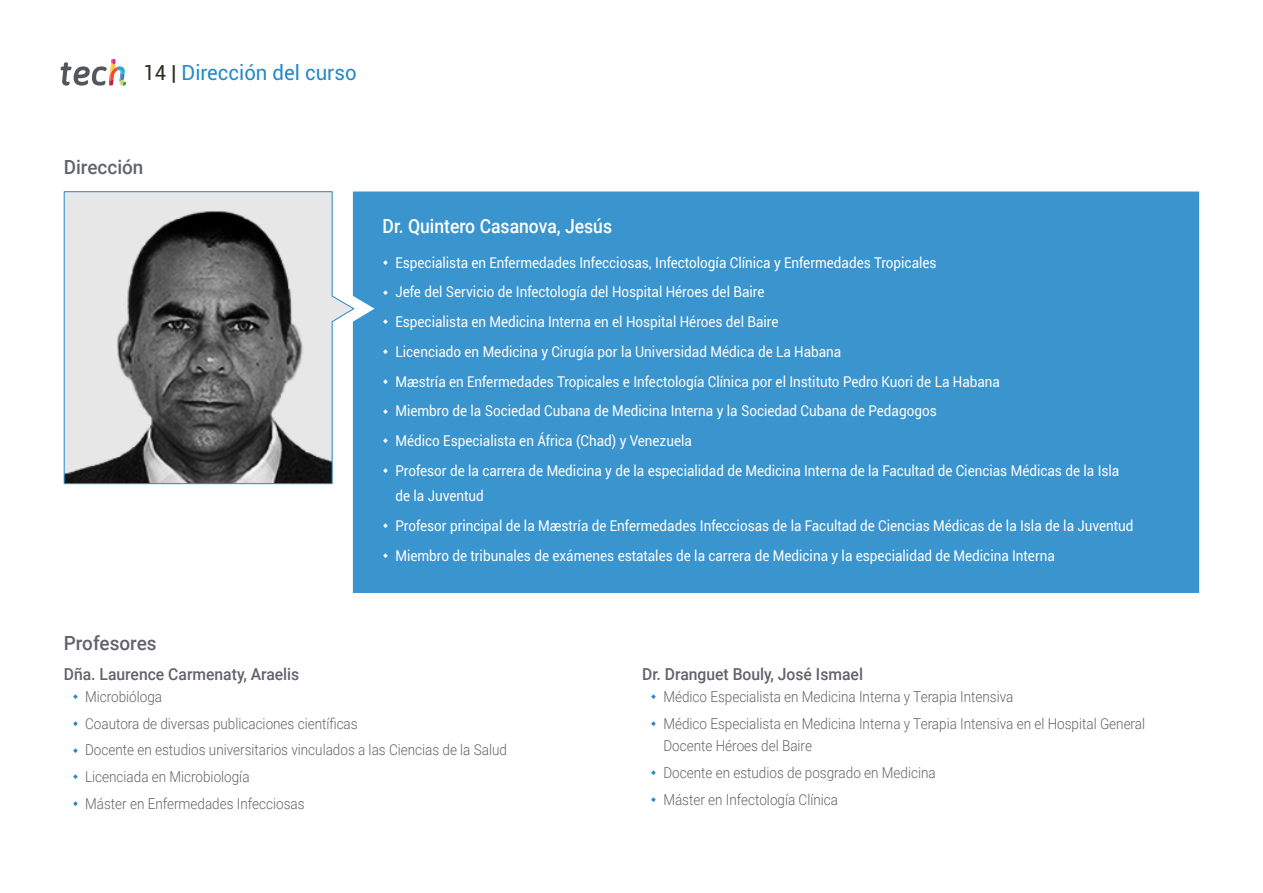
<style>
.page{position:relative;width:1263px;height:893px;background:#fff}
.page>*{position:absolute;margin:0;border:0;box-sizing:border-box;transform-origin:0 0}
.t1{font:21px "Roboto";color:#2488c9}
.t2{font:500 19.5px "Roboto";color:#fff;scale:.9 1}
.t3{font:500 19.5px "Roboto";color:#61646a}
.t4{font:500 16.5px "Roboto";color:#61646a;scale:.95 1}
.t5{font:15px/29.7px "Roboto";color:#fff;scale:.9 1}
.t6{font:300 15px/26.7px "Roboto";color:#61646a;scale:.9 1}
.s1{color:#312e20}
</style>
<div class="page">
<svg style="left:61px;top:59px;width:65px;height:27px"></svg>
<div style="left:353px;top:191px;width:846px;height:402px;background:#3a94ce"></div>
<svg style="left:64px;top:191px;width:290px;height:293px;background:#999a9b"></svg>
<svg style="left:384px;top:260px;width:4px;height:5px"></svg>
<svg style="left:384px;top:290px;width:4px;height:5px"></svg>
<svg style="left:384px;top:319px;width:4px;height:5px"></svg>
<svg style="left:384px;top:349px;width:4px;height:5px"></svg>
<svg style="left:384px;top:379px;width:4px;height:5px"></svg>
<svg style="left:384px;top:409px;width:4px;height:5px"></svg>
<svg style="left:384px;top:439px;width:4px;height:5px"></svg>
<svg style="left:384px;top:468px;width:4px;height:5px"></svg>
<svg style="left:384px;top:524px;width:4px;height:5px"></svg>
<svg style="left:384px;top:553px;width:4px;height:5px"></svg>
<h1 class="t1" style="left:144px;top:57px;width:215px"><span class="s1">14 |</span> Dirección del curso</h1>
<h2 class="t3" style="left:64px;top:154px;width:81px">Dirección</h2>
<h2 class="t2" style="left:383px;top:212px;width:256px">Dr. Quintero Casanova, Jesús</h2>
<p class="t5" style="left:395px;top:247px;width:806px">Especialista en Enfermedades Infecciosas, Infectología Clínica y Enfermedades Tropicales<br>Jefe del Servicio de Infectología del Hospital Héroes del Baire<br>Especialista en Medicina Interna en el Hospital Héroes del Baire<br>Licenciado en Medicina y Cirugía por la Universidad Médica de La Habana<br>Maestría en Enfermedades Tropicales e Infectología Clínica por el Instituto Pedro Kuori de La Habana<br>Miembro de la Sociedad Cubana de Medicina Interna y la Sociedad Cubana de Pedagogos<br>Médico Especialista en África (Chad) y Venezuela<br>Profesor de la carrera de Medicina y de la especialidad de Medicina Interna de la Facultad de Ciencias Médicas de la Isla</p>
<p class="t5" style="left:395px;top:481px;width:821px">de la Juventud<br>Profesor principal de la Maestría de Enfermedades Infecciosas de la Facultad de Ciencias Médicas de la Isla de la Juventud<br>Miembro de tribunales de exámenes estatales de la carrera de Medicina y la especialidad de Medicina Interna</p>
<h2 class="t3" style="left:64px;top:629px;width:94px">Profesores</h2>
<p class="t4" style="left:64px;top:662px;width:249px">Dña. Laurence Carmenaty, Araelis</p>
<p class="t6" style="left:85px;top:683px;width:470px">Microbióloga<br>Coautora de diversas publicaciones científicas<br>Docente en estudios universitarios vinculados a las Ciencias de la Salud Licenciada en Microbiología<br>Máster en Enfermedades Infecciosas</p>
<p class="t4" style="left:642px;top:662px;width:234px">Dr. Dranguet Bouly, José Ismael</p>
<p class="t6" style="left:663px;top:683px;width:537px">Médico Especialista en Medicina Interna y Terapia Intensiva<br>Médico Especialista en Medicina Interna y Terapia Intensiva en el Hospital General</p>
<p class="t6" style="left:663px;top:732px;width:304px">Docente Héroes del Baire<br>Docente en estudios de posgrado en Medicina<br>Máster en Infectología Clínica</p>
</div>
